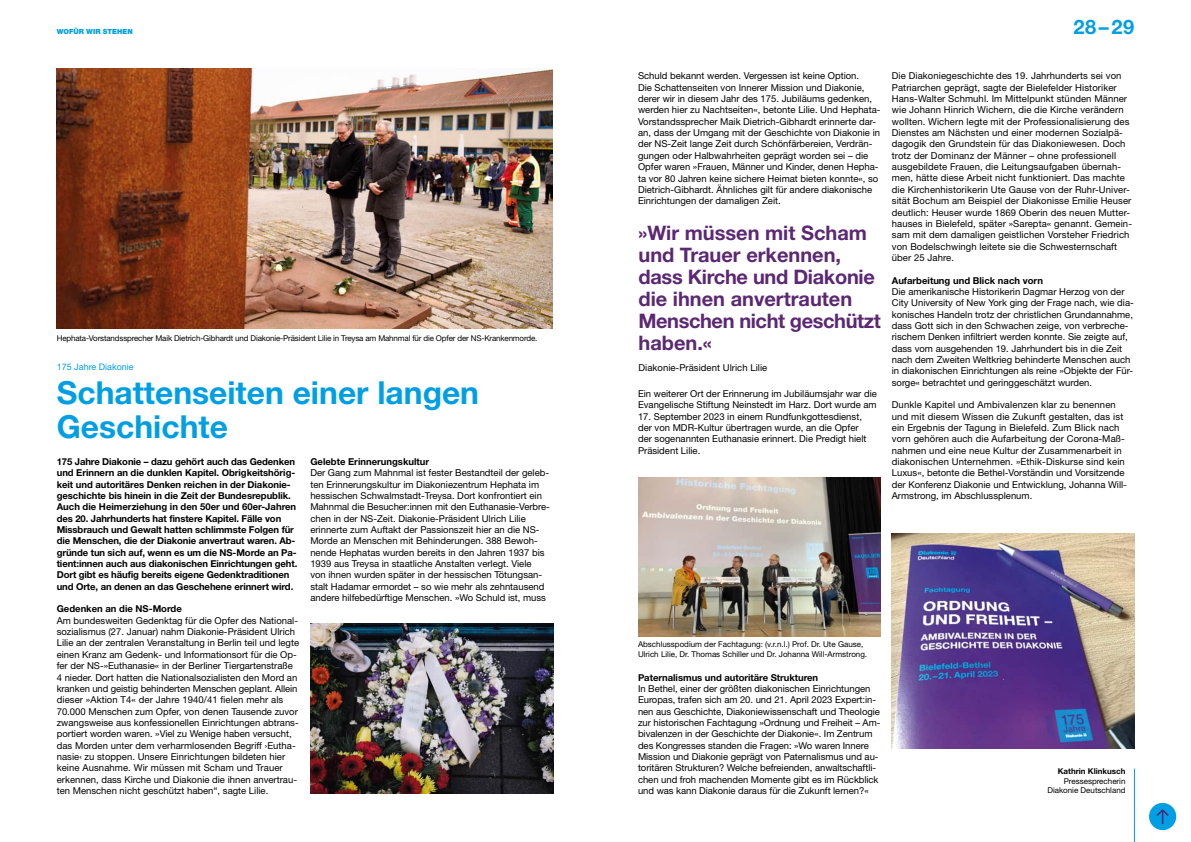
<style>
.page{position:relative;width:1191px;height:842px;background:#fff}
.page>*{position:absolute;margin:0;border:0;box-sizing:border-box;transform-origin:0 0}
.t1{font:700 31.8px/34px "Helvetica Neue LT Pro";color:#009fe3}
.t2{font:700 20px/22px "Helvetica Neue LT Pro";color:#5c2874}
.t3{font:700 20px "Helvetica Neue LT Pro";color:#009fe3}
.t4{font:9.5px/11.3px "Helvetica Neue LT Pro";color:#000}
.t5{font:700 9.5px/11.3px "Helvetica Neue LT Pro";letter-spacing:-.01em;color:#000}
.t6{font:9px "Helvetica Neue LT Pro";color:#009fe3}
.t7{font:8px/9.6px "Helvetica Neue LT Pro";color:#000}
.t8{font:8px "Helvetica Neue LT Pro";letter-spacing:-.02em;color:#000}
.t9{font:700 8px "Helvetica Neue LT Pro";color:#000}
.t10{font:900 7px "Helvetica Neue LT Pro";color:#009fe3}
</style>
<div class="page">
<img style="left:892px;top:533px;width:242px;height:215px">
<img style="left:310px;top:624px;width:243px;height:170px">
<img style="left:57px;top:68px;width:496px;height:261px">
<img style="left:638px;top:477px;width:242px;height:159px">
<hr style="left:1134px;top:768px;width:1px;height:74px;background:#009fe3">
<div style="left:1149px;top:803px;width:27px;height:27px;background:#009fe3;border-radius:50%"></div>
<svg style="left:1156px;top:809px;width:12px;height:15px"></svg>
<p class="t10" style="left:57px;top:27px;width:77px">WOFÜR WIR STEHEN</p>
<p class="t8" style="left:57px;top:333px;width:482px">Hephata-Vorstandssprecher Maik Dietrich-Gibhardt und Diakonie-Präsident Lilie in Treysa am Mahnmal für die Opfer der NS-Krankenmorde.</p>
<p class="t6" style="left:57px;top:361px;width:79px">175 Jahre Diakonie</p>
<h1 class="t1" style="left:57px;top:375px;width:424px">Schattenseiten einer langen<br>Geschichte</h1>
<p class="t5" style="left:310px;top:456px;width:120px">Gelebte Erinnerungskultur</p>
<p class="t4" style="left:310px;top:467px;width:241px">Der Gang zum Mahnmal ist fester Bestandteil der geleb&shy;ten Erinnerungskultur im Diakoniezentrum Hephata im hessischen Schwalmstadt-Treysa. Dort konfrontiert ein Mahnmal die Besucher:innen mit den Euthanasie-Verbre&shy;chen in der NS-Zeit. Diakonie-Präsident Ulrich Lilie erinnerte zum Auftakt der Passionszeit hier an die NS-Morde an Menschen mit Behinderungen. 388 Bewoh&shy;nende Hephatas wurden bereits in den Jahren 1937 bis 1939 aus Treysa in staatliche Anstalten verlegt. Viele<br>von ihnen wurden später in der hessischen Tötungsan&shy;stalt Hadamar ermordet – so wie mehr als zehntausend andere hilfebedürftige Menschen. »Wo Schuld ist, muss</p>
<p class="t5" style="left:57px;top:456px;width:242px">175 Jahre Diakonie – dazu gehört auch das Gedenken und Erinnern an die dunklen Kapitel. Obrigkeitshörig&shy;keit und autoritäres Denken reichen in der Diakonie&shy;geschichte bis hinein in die Zeit der Bundesrepublik.<br>Auch die Heimerziehung in den 50er und 60er-Jahren des 20. Jahrhunderts hat finstere Kapitel. Fälle von Missbrauch und Gewalt hatten schlimmste Folgen für die Menschen, die der Diakonie anvertraut waren. Ab&shy;gründe tun sich auf, wenn es um die NS-Morde an Pa&shy;tient:innen auch aus diakonischen Einrichtungen geht.<br>Dort gibt es häufig bereits eigene Gedenktraditionen und Orte, an denen an das Geschehene erinnert wird.</p>
<p class="t5" style="left:57px;top:603px;width:127px">Gedenken an die NS-Morde</p>
<p class="t4" style="left:57px;top:614px;width:244px">Am bundesweiten Gedenktag für die Opfer des National&shy;sozialismus (27. Januar) nahm Diakonie-Präsident Ulrich Lilie an der zentralen Veranstaltung in Berlin teil und legte einen Kranz am Gedenk- und Informationsort für die Op&shy;fer der NS-»Euthanasie« in der Berliner Tiergartenstraße 4 nieder. Dort hatten die Nationalsozialisten den Mord an kranken und geistig behinderten Menschen geplant. Allein dieser »Aktion T4« der Jahre 1940/41 fielen mehr als 70.000 Menschen zum Opfer, von denen Tausende zuvor zwangsweise aus konfessionellen Einrichtungen abtrans&shy;portiert worden waren. »Viel zu Wenige haben versucht, das Morden unter dem verharmlosenden Begriff ›Eutha&shy;nasie‹ zu stoppen. Unsere Einrichtungen bildeten hier keine Ausnahme. Wir müssen mit Scham und Trauer erkennen, dass Kirche und Diakonie die ihnen anvertrau&shy;ten Menschen nicht geschützt haben“, sagte Lilie.</p>
<h2 class="t3" style="left:1073px;top:15px;width:62px">28–29</h2>
<p class="t4" style="left:638px;top:70px;width:244px">Schuld bekannt werden. Vergessen ist keine Option.<br>Die Schattenseiten von Innerer Mission und Diakonie, derer wir in diesem Jahr des 175. Jubiläums gedenken, werden hier zu Nachtseiten«, betonte Lilie. Und Hephata-Vorstandssprecher Maik Dietrich-Gibhardt erinnerte dar&shy;an, dass der Umgang mit der Geschichte von Diakonie in der NS-Zeit lange Zeit durch Schönfärbereien, Verdrän&shy;gungen oder Halbwahrheiten geprägt worden sei – die Opfer waren »Frauen, Männer und Kinder, denen Hepha&shy;ta vor 80 Jahren keine sichere Heimat bieten konnte«, so Dietrich-Gibhardt. Ähnliches gilt für andere diakonische Einrichtungen der damaligen Zeit.</p>
<h2 class="t2" style="left:638px;top:222px;width:244px">»Wir müssen mit Scham und Trauer erkennen, dass Kirche und Diakonie die ihnen anvertrauten<br>Menschen nicht geschützt haben.«</h2>
<p class="t4" style="left:638px;top:362px;width:130px">Diakonie-Präsident Ulrich Lilie</p>
<p class="t4" style="left:638px;top:388px;width:240px">Ein weiterer Ort der Erinnerung im Jubiläumsjahr war die<br>Evangelische Stiftung Neinstedt im Harz. Dort wurde am</p>
<p class="t4" style="left:638px;top:410px;width:230px">17. September 2023 in einem Rundfunkgottesdienst, der von MDR-Kultur übertragen wurde, an die Opfer der sogenannten Euthanasie erinnert. Die Predigt hielt Präsident Lilie.</p>
<p class="t4" style="left:891px;top:70px;width:242px">Die Diakoniegeschichte des 19. Jahrhunderts sei von Patriarchen geprägt, sagte der Bielefelder Historiker Hans-Walter Schmuhl. Im Mittelpunkt stünden Männer wie Johann Hinrich Wichern, die die Kirche verändern wollten. Wichern legte mit der Professionalisierung des Dienstes am Nächsten und einer modernen Sozialpä&shy;dagogik den Grundstein für das Diakoniewesen. Doch trotz der Dominanz der Männer – ohne professionell ausgebildete Frauen, die Leitungsaufgaben übernah&shy;men, hätte diese Arbeit nicht funktioniert. Das machte die Kirchenhistorikerin Ute Gause von der Ruhr-Univer&shy;sität Bochum am Beispiel der Diakonisse Emilie Heuser deutlich: Heuser wurde 1869 Oberin des neuen Mutter&shy;hauses in Bielefeld, später »Sarepta« genannt. Gemein&shy;sam mit dem damaligen geistlichen Vorsteher Friedrich von Bodelschwingh leitete sie die Schwesternschaft über 25 Jahre.</p>
<p class="t5" style="left:891px;top:274px;width:153px">Aufarbeitung und Blick nach vorn</p>
<p class="t4" style="left:891px;top:286px;width:243px">Die amerikanische Historikerin Dagmar Herzog von der City University of New York ging der Frage nach, wie dia&shy;konisches Handeln trotz der christlichen Grundannahme, dass Gott sich in den Schwachen zeige, von verbreche&shy;rischem Denken infiltriert werden konnte. Sie zeigte auf, dass vom ausgehenden 19. Jahrhundert bis in die Zeit nach dem Zweiten Weltkrieg behinderte Menschen auch in diakonischen Einrichtungen als reine »Objekte der Für&shy;sorge« betrachtet und geringgeschätzt wurden.</p>
<p class="t4" style="left:891px;top:399px;width:237px">Dunkle Kapitel und Ambivalenzen klar zu benennen und mit diesem Wissen die Zukunft gestalten, das ist ein Ergebnis der Tagung in Bielefeld. Zum Blick nach vorn gehören auch die Aufarbeitung der Corona-Maß&shy;nahmen und eine neue Kultur der Zusammenarbeit in diakonischen Unternehmen. »Ethik-Diskurse sind kein Luxus«, betonte die Bethel-Vorständin und Vorsitzende der Konferenz Diakonie und Entwicklung, Johanna Will-Armstrong, im Abschlussplenum.</p>
<p class="t7" style="left:638px;top:640px;width:231px">Abschlusspodium der Fachtagung: (v.r.n.l.) Prof. Dr. Ute Gause,<br>Ulrich Lilie, Dr. Thomas Schiller und Dr. Johanna Will-Armstrong.</p>
<p class="t5" style="left:638px;top:671px;width:182px">Paternalismus und autoritäre Strukturen</p>
<p class="t4" style="left:638px;top:683px;width:244px">In Bethel, einer der größten diakonischen Einrichtungen Europas, trafen sich am 20. und 21. April 2023 Expert:in&shy;nen aus Geschichte, Diakoniewissenschaft und Theologie zur historischen Fachtagung »Ordnung und Freiheit – Am&shy;bivalenzen in der Geschichte der Diakonie«. Im Zentrum des Kongresses standen die Fragen: »Wo waren Innere Mission und Diakonie geprägt von Paternalismus und au&shy;toritären Strukturen? Welche befreienden, anwaltschaftli&shy;chen und froh machenden Momente gibt es im Rückblick und was kann Diakonie daraus für die Zukunft lernen?«</p>
<p class="t9" style="left:1057px;top:766px;width:69px">Kathrin Klinkusch</p>
<p class="t7" style="left:1047px;top:776px;width:80px;text-align:right">Pressesprecherin<br>Diakonie Deutschland</p>
</div>
